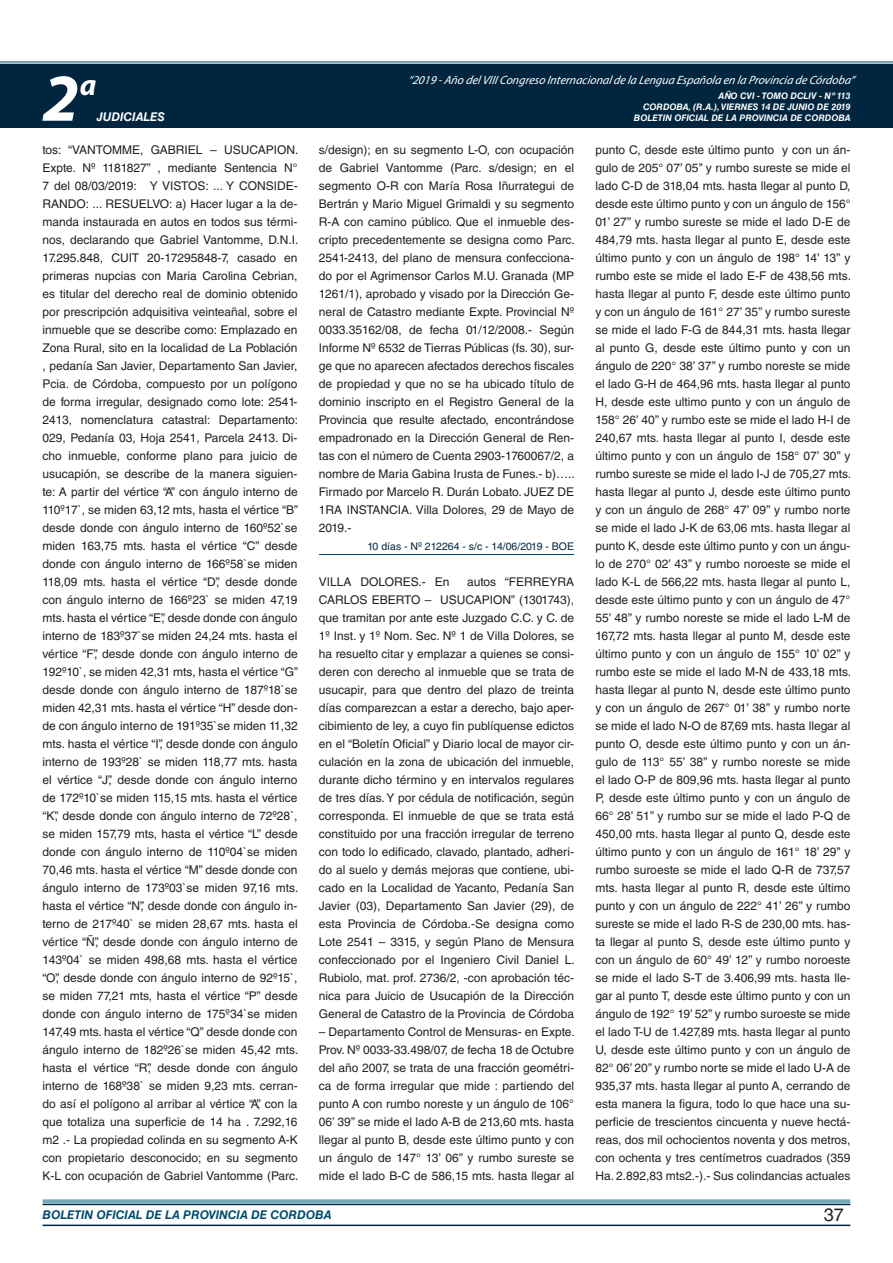
<style>
.page{position:relative;width:893px;height:1263px;background:#fff}
.page>*{position:absolute;margin:0;border:0;box-sizing:border-box;transform-origin:0 0}
.t1{font:italic 700 67.5px "Myriad Pro";color:#fff}
.t2{font:italic 700 30px "Myriad Pro";color:#fff}
.t3{font:18px "Helvetica LT Std";color:#231f20}
.t4{font:12px/18px "Helvetica LT Std";color:#231f20;text-align:justify}
.t5{font:italic 12px "Myriad Pro";color:#fff}
.t6{font:italic 700 12px "Helvetica LT Std";color:#004b6c}
.t7{font:italic 700 12px "Helvetica LT Std";color:#fff}
.t8{font:10.5px "Helvetica LT Std";color:#00263f}
.t9{font:italic 700 9px/10.8px "Helvetica LT Std";color:#fff;text-align:right}
</style>
<div class="page">
<div style="left:0;top:61px;width:893px;height:6px;background:#fff;opacity:.75"></div>
<div style="left:0;top:64px;width:893px;height:64px;background:#00263f"></div>
<hr style="left:43px;top:1224px;width:807px;height:2px;background:#00263f">
<div style="left:42px;top:1198px;width:809px;height:8px;background:#fff;opacity:.75"></div>
<hr style="left:319px;top:554px;width:255px;height:1px;background:#004b6c">
<h2 class="t2" style="left:80px;top:66px;width:18px">a</h2>
<p class="t5" style="left:408px;top:72px;width:448px">“2019 -Año delVIIICongreso Internacionalde la Lengua Esp añola en la Provincia de Córdoba”</p>
<h1 class="t1" style="left:43px;top:54px;width:38px">2</h1>
<p class="t9" style="left:643px;top:91px;width:209px">AÑO CVI - TOMO DCLIV - Nº 113<br>CORDOBA, (R.A.), VIERNES 14 DE JUNIO DE 2019</p>
<p class="t7" style="left:97px;top:110px;width:70px">JUDICIALES</p>
<p class="t9" style="left:634px;top:112px;width:218px">BOLETIN OFICIAL DE LA PROVINCIA DE CORDOBA</p>
<p class="t4" style="left:43px;top:141px;width:257px">tos: “VANTOMME, GABRIEL – USUCAPION.<br>Expte. Nº 1181827” , mediante Sentencia N° 7 del 08/03/2019: Y VISTOS: ... Y CONSIDE-RANDO: ... RESUELVO: a) Hacer lugar a la de&shy;manda instaurada en autos en todos sus térmi&shy;nos, declarando que Gabriel Vantomme, D.N.I.<br>17.295.848, CUIT 20-17295848-7, casado en primeras nupcias con Maria Carolina Cebrian, es titular del derecho real de dominio obtenido por prescripción adquisitiva veinteañal, sobre el inmueble que se describe como: Emplazado en Zona Rural, sito en la localidad de La Población , pedanía San Javier, Departamento San Javier, Pcia. de Córdoba, compuesto por un polígono de forma irregular, designado como lote: 2541- 2413, nomenclatura catastral: Departamento:<br>029, Pedanía 03, Hoja 2541, Parcela 2413. Di&shy;cho inmueble, conforme plano para juicio de usucapión, se describe de la manera siguien&shy;te: A partir del vértice “A” con ángulo interno de 110º17`, se miden 63,12 mts, hasta el vértice “B” desde donde con ángulo interno de 160º52`se miden 163,75 mts. hasta el vértice “C” desde donde con ángulo interno de 166º58`se miden 118,09 mts. hasta el vértice “D”, desde donde con ángulo interno de 166º23` se miden 47,19 mts. hasta el vértice “E”, desde donde con ángulo interno de 183º37`se miden 24,24 mts. hasta el vértice “F”, desde donde con ángulo interno de 192º10`, se miden 42,31 mts, hasta el vértice “G” desde donde con ángulo interno de 187º18`se miden 42,31 mts. hasta el vértice “H” desde don&shy;de con ángulo interno de 191º35`se miden 11,32 mts. hasta el vértice “I”, desde donde con ángulo interno de 193º28` se miden 118,77 mts. hasta el vértice “J”, desde donde con ángulo interno de 172º10`se miden 115,15 mts. hasta el vértice “K”, desde donde con ángulo interno de 72º28`, se miden 157,79 mts, hasta el vértice “L” desde donde con ángulo interno de 110º04`se miden 70,46 mts. hasta el vértice “M” desde donde con ángulo interno de 173º03`se miden 97,16 mts. hasta el vértice “N”, desde donde con ángulo in&shy;terno de 217º40` se miden 28,67 mts. hasta el vértice “Ñ”, desde donde con ángulo interno de 143º04` se miden 498,68 mts. hasta el vértice “O”, desde donde con ángulo interno de 92º15`, se miden 77,21 mts, hasta el vértice “P” desde donde con ángulo interno de 175º34`se miden 147,49 mts. hasta el vértice “Q” desde donde con ángulo interno de 182º26`se miden 45,42 mts. hasta el vértice “R”, desde donde con ángulo interno de 168º38` se miden 9,23 mts. cerran&shy;do así el polígono al arribar al vértice “A”, con la que totaliza una superficie de 14 ha . 7.292,16 m2 .- La propiedad colinda en su segmento A-K con propietario desconocido; en su segmento K-L con ocupación de Gabriel Vantomme (Parc.</p>
<p class="t4" style="left:319px;top:141px;width:257px">s/design); en su segmento L-O, con ocupación de Gabriel Vantomme (Parc. s/design; en el segmento O-R con María Rosa Iñurrategui de Bertrán y Mario Miguel Grimaldi y su segmento R-A con camino público. Que el inmueble des&shy;cripto precedentemente se designa como Parc.<br>2541-2413, del plano de mensura confecciona&shy;do por el Agrimensor Carlos M.U. Granada (MP 1261/1), aprobado y visado por la Dirección Ge&shy;neral de Catastro mediante Expte. Provincial Nº 0033.35162/08, de fecha 01/12/2008.- Según Informe Nº 6532 de Tierras Públicas (fs. 30), sur&shy;ge que no aparecen afectados derechos fiscales de propiedad y que no se ha ubicado título de dominio inscripto en el Registro General de la Provincia que resulte afectado, encontrándose empadronado en la Dirección General de Ren&shy;tas con el número de Cuenta 2903-1760067/2, a nombre de Maria Gabina Irusta de Funes.- b)…..<br>Firmado por Marcelo R. Durán Lobato. JUEZ DE 1RA INSTANCIA. Villa Dolores, 29 de Mayo de 2019.-</p>
<p class="t8" style="left:367px;top:540px;width:208px">10 días - Nº 212264 - s/c - 14/06/2019 - BOE</p>
<p class="t4" style="left:319px;top:573px;width:132px">VILLA DOLORES.- En</p>
<p class="t4" style="left:319px;top:573px;width:257px;text-indent:148px">autos “FERREYRA CARLOS EBERTO – USUCAPION” (1301743), que tramitan por ante este Juzgado C.C. y C. de 1º Inst. y 1º Nom. Sec. Nº 1 de Villa Dolores, se ha resuelto citar y emplazar a quienes se consi&shy;deren con derecho al inmueble que se trata de usucapir, para que dentro del plazo de treinta días comparezcan a estar a derecho, bajo aper&shy;cibimiento de ley, a cuyo fin publíquense edictos en el “Boletín Oficial” y Diario local de mayor cir&shy;culación en la zona de ubicación del inmueble, durante dicho término y en intervalos regulares de tres días. Y por cédula de notificación, según corresponda. El inmueble de que se trata está constituido por una fracción irregular de terreno con todo lo edificado, clavado, plantado, adheri&shy;do al suelo y demás mejoras que contiene, ubi&shy;cado en la Localidad de Yacanto, Pedanía San Javier (03), Departamento San Javier (29), de esta Provincia de Córdoba.-Se designa como Lote 2541 – 3315, y según Plano de Mensura confeccionado por el Ingeniero Civil Daniel L.<br>Rubiolo, mat. prof. 2736/2, -con aprobación téc&shy;nica para Juicio de Usucapión de la Dirección General de Catastro de la Provincia de Córdoba</p>
<p class="t4" style="left:319px;top:1023px;width:257px">– Departamento Control de Mensuras- en Expte.<br>Prov. Nº 0033-33.498/07, de fecha 18 de Octubre del año 2007, se trata de una fracción geométri&shy;ca de forma irregular que mide : partiendo del punto A con rumbo noreste y un ángulo de 106° 06’ 39’’ se mide el lado A-B de 213,60 mts. hasta llegar al punto B, desde este último punto y con un ángulo de 147° 13’ 06’’ y rumbo sureste se mide el lado B-C de 586,15 mts. hasta llegar al</p>
<p class="t4" style="left:595px;top:141px;width:257px">punto C, desde este último punto y con un án&shy;gulo de 205° 07’ 05’’ y rumbo sureste se mide el lado C-D de 318,04 mts. hasta llegar al punto D, desde este último punto y con un ángulo de 156° 01’ 27’’ y rumbo sureste se mide el lado D-E de 484,79 mts. hasta llegar al punto E, desde este último punto y con un ángulo de 198° 14’ 13’’ y rumbo este se mide el lado E-F de 438,56 mts. hasta llegar al punto F, desde este último punto y con un ángulo de 161° 27’ 35’’ y rumbo sureste se mide el lado F-G de 844,31 mts. hasta llegar al punto G, desde este último punto y con un ángulo de 220° 38’ 37’’ y rumbo noreste se mide el lado G-H de 464,96 mts. hasta llegar al punto H, desde este ultimo punto y con un ángulo de 158° 26’ 40’’ y rumbo este se mide el lado H-I de 240,67 mts. hasta llegar al punto I, desde este último punto y con un ángulo de 158° 07’ 30’’ y rumbo sureste se mide el lado I-J de 705,27 mts. hasta llegar al punto J, desde este último punto y con un ángulo de 268° 47’ 09’’ y rumbo norte se mide el lado J-K de 63,06 mts. hasta llegar al punto K, desde este último punto y con un ángu&shy;lo de 270° 02’ 43’’ y rumbo noroeste se mide el lado K-L de 566,22 mts. hasta llegar al punto L, desde este último punto y con un ángulo de 47° 55’ 48’’ y rumbo noreste se mide el lado L-M de 167,72 mts. hasta llegar al punto M, desde este último punto y con un ángulo de 155° 10’ 02’’ y rumbo este se mide el lado M-N de 433,18 mts. hasta llegar al punto N, desde este último punto y con un ángulo de 267° 01’ 38’’ y rumbo norte se mide el lado N-O de 87,69 mts. hasta llegar al punto O, desde este último punto y con un án&shy;gulo de 113° 55’ 38’’ y rumbo noreste se mide el lado O-P de 809,96 mts. hasta llegar al punto P, desde este último punto y con un ángulo de 66° 28’ 51’’ y rumbo sur se mide el lado P-Q de 450,00 mts. hasta llegar al punto Q, desde este último punto y con un ángulo de 161° 18’ 29’’ y rumbo suroeste se mide el lado Q-R de 737,57 mts. hasta llegar al punto R, desde este último punto y con un ángulo de 222° 41’ 26’’ y rumbo sureste se mide el lado R-S de 230,00 mts. has&shy;ta llegar al punto S, desde este último punto y con un ángulo de 60° 49’ 12’’ y rumbo noroeste se mide el lado S-T de 3.406,99 mts. hasta lle&shy;gar al punto T, desde este último punto y con un ángulo de 192° 19’ 52’’ y rumbo suroeste se mide el lado T-U de 1.427,89 mts. hasta llegar al punto U, desde este último punto y con un ángulo de 82° 06’ 20’’ y rumbo norte se mide el lado U-A de 935,37 mts. hasta llegar al punto A, cerrando de esta manera la figura, todo lo que hace una su&shy;perficie de trescientos cincuenta y nueve hectá&shy;reas, dos mil ochocientos noventa y dos metros, con ochenta y tres centímetros cuadrados (359<br>Ha. 2.892,83 mts2.-).- Sus colindancias actuales</p>
<p class="t6" style="left:43px;top:1208px;width:290px">BOLETIN OFICIAL DE LA PROVINCIA DE CORDOBA</p>
<h3 class="t3" style="left:824px;top:1204px;width:22px">37</h3>
</div>
